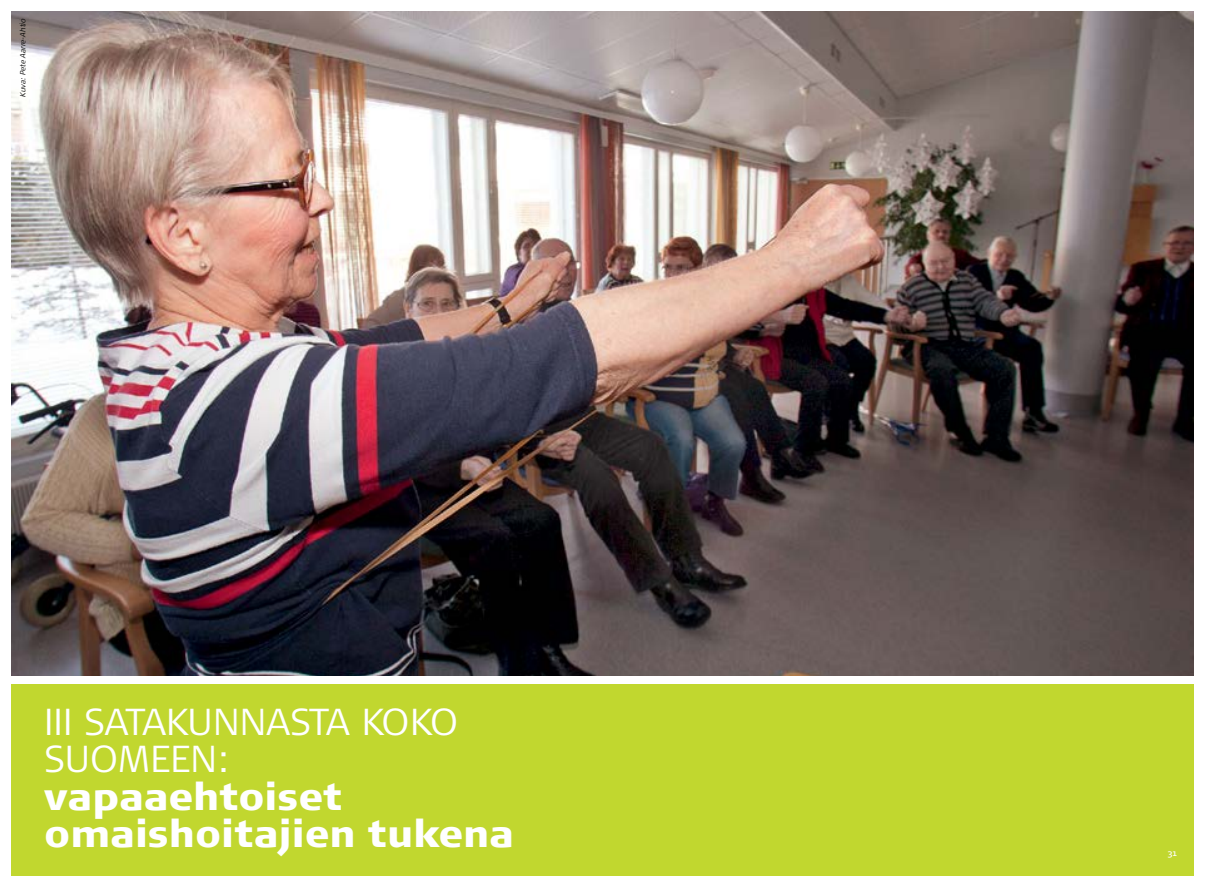
<style>
.page{position:relative;width:1205px;height:886px;background:#fff}
.page>*{position:absolute;margin:0;border:0;box-sizing:border-box;transform-origin:0 0}
.t1{font:900 37.5px/37.5px "Signa Column";color:#fff}
.t2{font:300 37.5px/37.5px "Signa Column";color:#fff}
.t3{font:8.75px "Signa Normal";color:#fff}
.t4{font:italic 300 7.5px "Signa Column";color:#000}
</style>
<div class="page">
<img style="left:11px;top:11px;width:1183px;height:665px">
<div style="left:11px;top:684px;width:1183px;height:191px;background:#c1d72f"></div>
<p class="t4" style="left:18px;top:97px;width:80px;rotate:-90deg">Kuva: Pete Aarre-Ahtio</p>
<p class="t2" style="left:44px;top:703px;width:415px">III SATAKUNNASTA KOKO<br>SUOMEEN:</p>
<p class="t1" style="left:44px;top:777px;width:471px">vapaaehtoiset omaishoitajien tukena</p>
<p class="t3" style="left:1167px;top:847px;width:11px">31</p>
</div>
